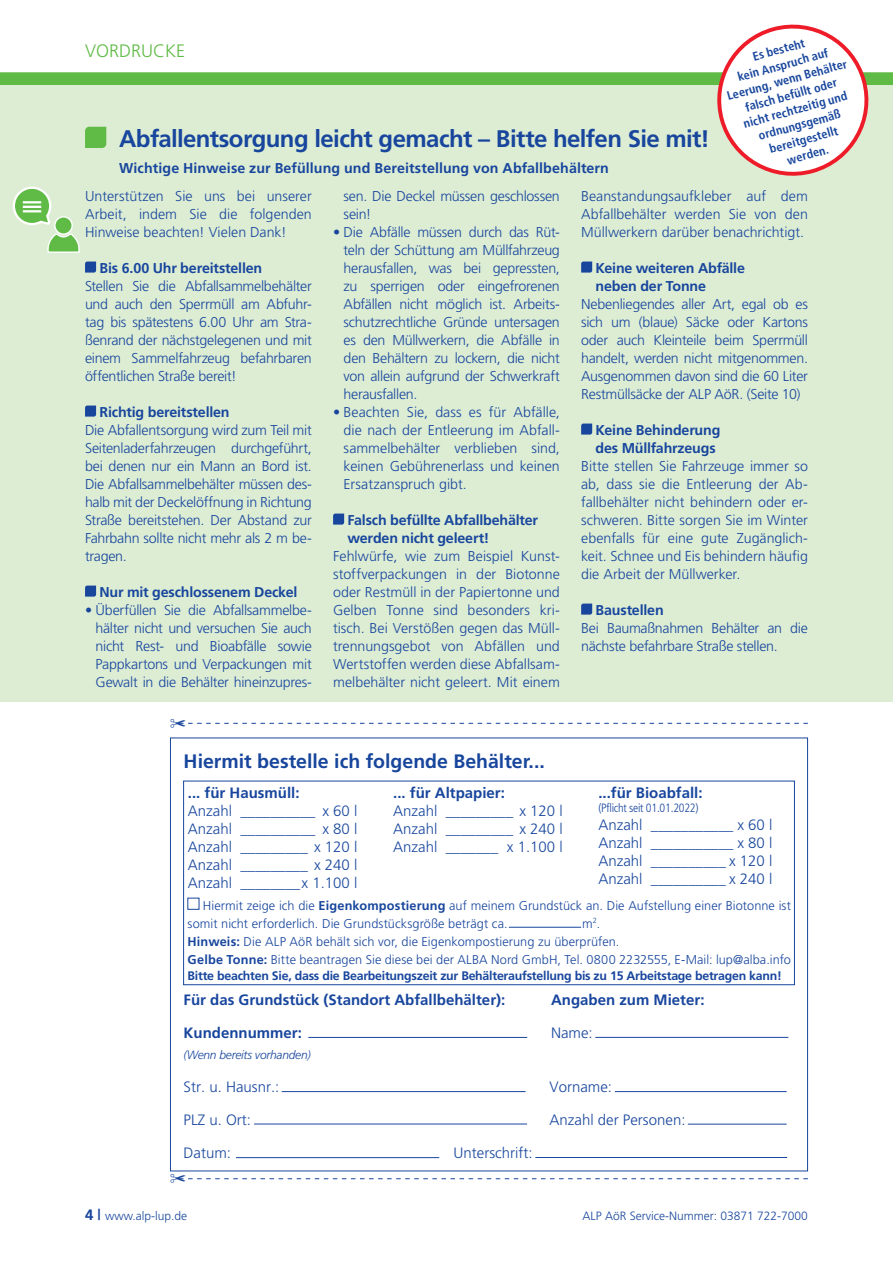
<style>
.page{position:relative;width:893px;height:1263px;background:#fff}
.page>*{position:absolute;margin:0;border:0;box-sizing:border-box;transform-origin:0 0}
.t1{font:700 24px "Frutiger";letter-spacing:-.025em;color:#18469d}
.t2{font:700 19.5px "Frutiger";color:#18469d}
.t3{font:300 18px "Frutiger";color:#60bb46}
.t4{font:300 15px/18px "Frutiger";color:#18469d;text-align:justify}
.t5{font:700 15px "Frutiger";color:#18469d}
.t6{font:300 14.25px/18px "Frutiger";letter-spacing:-.015em;color:#18469d;text-align:justify}
.t7{font:700 14.25px/18px "Frutiger";letter-spacing:-.01em;color:#18469d}
.t8{font:300 12.75px/18px "Frutiger";letter-spacing:.005em;color:#18469d}
.t9{font:700 condensed 12.3px/15.6px "Frutiger";color:#18469d;text-align:center}
.t10{font:700 12.3px "Frutiger";letter-spacing:-.02em;color:#18469d}
.t11{font:300 12px "Frutiger";color:#18469d}
.t12{font:300 condensed 12px "Frutiger";letter-spacing:-.02em;color:#18469d}
.t13{font:italic 300 12px "Frutiger";letter-spacing:-.02em;color:#18469d}
.s1{font-weight:700}
.s2{font-weight:700;font-size:15px}
</style>
<div class="page">
<div style="left:0;top:72px;width:893px;height:13px;background:#60bb46"></div>
<hr style="left:282px;top:1091px;width:244px;height:1px;background:#18469d">
<hr style="left:308px;top:1037px;width:219px;height:1px;background:#18469d">
<hr style="left:254px;top:1124px;width:273px;height:1px;background:#18469d">
<hr style="left:236px;top:1157px;width:203px;height:1px;background:#18469d">
<hr style="left:535px;top:1157px;width:252px;height:1px;background:#18469d">
<hr style="left:595px;top:1037px;width:193px;height:1px;background:#18469d">
<hr style="left:615px;top:1091px;width:172px;height:1px;background:#18469d">
<hr style="left:688px;top:1124px;width:99px;height:1px;background:#18469d">
<div style="left:183px;top:781px;width:612px;height:204px;border:1px solid #18469d"></div>
<div style="left:0;top:85px;width:893px;height:617px;background:#ddedd4"></div>
<svg style="left:85px;top:261px;width:11px;height:12px"></svg>
<svg style="left:85px;top:405px;width:11px;height:12px"></svg>
<svg style="left:85px;top:585px;width:11px;height:12px"></svg>
<svg style="left:333px;top:513px;width:11px;height:12px"></svg>
<svg style="left:581px;top:261px;width:11px;height:12px"></svg>
<svg style="left:581px;top:423px;width:11px;height:12px"></svg>
<svg style="left:581px;top:603px;width:11px;height:12px"></svg>
<svg style="left:85px;top:127px;width:21px;height:21px"></svg>
<hr style="left:509px;top:927px;width:72px;height:1px;background:#18469d">
<svg style="left:13px;top:187px;width:39px;height:38px"></svg>
<div style="left:55px;top:217px;width:17px;height:17px;background:#60bb46;border-radius:50%"></div>
<div style="left:54px;top:216px;width:19px;height:19px;border:1px solid #fff;border-radius:50%"></div>
<svg style="left:47px;top:233px;width:33px;height:20px"></svg>
<svg style="left:711px;top:24px;width:164px;height:152px"></svg>
<svg style="left:179px;top:722px;width:629px;height:2px"></svg>
<svg style="left:179px;top:1178px;width:629px;height:2px"></svg>
<p class="t3" style="left:85px;top:40px;width:102px">VORDRUCKE</p>
<h1 class="t1" style="left:119px;top:124px;width:592px">Abfallentsorgung leicht gemacht – Bitte helfen Sie mit!</h1>
<p class="t7" style="left:119px;top:159px;width:491px">Wichtige Hinweise zur Befüllung und Bereitstellung von Abfallbehältern</p>
<p class="t9" style="left:717px;top:59px;width:125px;rotate:-16deg">Es besteht<br>kein Anspruch auf<br>Leerung, wenn Behälter falsch befüllt oder<br>nicht rechtzeitig und ordnungsgemäß bereitgestellt<br>werden.</p>
<p class="t6" style="left:85px;top:187px;width:228px">Unterstützen Sie uns bei unserer Arbeit, indem Sie die folgenden Hinweise beachten! Vielen Dank!</p>
<p class="t7" style="left:99px;top:258px;width:164px">Bis 6.00 Uhr bereitstellen</p>
<p class="t6" style="left:85px;top:277px;width:228px">Stellen Sie die Abfallsammelbehälter und auch den Sperrmüll am Abfuhr&shy;tag bis spätestens 6.00 Uhr am Stra&shy;ßenrand der nächstgelegenen und mit einem Sammelfahrzeug befahrbaren öffentlichen Straße bereit!</p>
<p class="t7" style="left:99px;top:402px;width:132px">Richtig bereitstellen</p>
<p class="t6" style="left:85px;top:421px;width:228px">Die Abfallentsorgung wird zum Teil mit Seitenladerfahrzeugen durchgeführt, bei denen nur ein Mann an Bord ist.<br>Die Abfallsammelbehälter müssen des&shy;halb mit der Deckelöffnung in Richtung Straße bereitstehen. Der Abstand zur Fahrbahn sollte nicht mehr als 2 m be&shy;tragen.</p>
<p class="t7" style="left:99px;top:582px;width:199px">Nur mit geschlossenem Deckel</p>
<p class="t6" style="left:96px;top:601px;width:218px;text-indent:-11px">• Überfüllen Sie die Abfallsammelbe&shy;hälter nicht und versuchen Sie auch nicht Rest- und Bioabfälle sowie Pappkartons und Verpackungen mit Gewalt in die Behälter hineinzupres-</p>
<p class="t6" style="left:344px;top:187px;width:218px">sen. Die Deckel müssen geschlossen sein!</p>
<p class="t6" style="left:344px;top:223px;width:218px;text-indent:-11px">• Die Abfälle müssen durch das Rüt&shy;teln der Schüttung am Müllfahrzeug herausfallen, was bei gepressten, zu sperrigen oder eingefrorenen Abfällen nicht möglich ist. Arbeits&shy;schutzrechtliche Gründe untersagen es den Müllwerkern, die Abfälle in den Behältern zu lockern, die nicht von allein aufgrund der Schwerkraft herausfallen.</p>
<p class="t6" style="left:344px;top:403px;width:218px;text-indent:-11px">• Beachten Sie, dass es für Abfälle, die nach der Entleerung im Abfall&shy;sammelbehälter verblieben sind, keinen Gebührenerlass und keinen Ersatzanspruch gibt.</p>
<p class="t7" style="left:348px;top:510px;width:192px">Falsch befüllte Abfallbehälter werden nicht geleert!</p>
<p class="t6" style="left:333px;top:547px;width:228px">Fehlwürfe, wie zum Beispiel Kunst&shy;stoffverpackungen in der Biotonne oder Restmüll in der Papiertonne und Gelben Tonne sind besonders kri&shy;tisch. Bei Verstößen gegen das Müll&shy;trennungsgebot von Abfällen und Wertstoffen werden diese Abfallsam&shy;melbehälter nicht geleert. Mit einem</p>
<p class="t6" style="left:581px;top:187px;width:228px">Beanstandungsaufkleber auf dem Abfallbehälter werden Sie von den Müllwerkern darüber benachrichtigt.</p>
<p class="t7" style="left:596px;top:258px;width:151px">Keine weiteren Abfälle neben der Tonne</p>
<p class="t6" style="left:581px;top:295px;width:228px">Nebenliegendes aller Art, egal ob es sich um (blaue) Säcke oder Kartons oder auch Kleinteile beim Sperrmüll handelt, werden nicht mitgenommen.<br>Ausgenommen davon sind die 60 Liter Restmüllsäcke der ALP AöR. (Seite 10)</p>
<p class="t7" style="left:596px;top:420px;width:126px">Keine Behinderung des Müllfahrzeugs</p>
<p class="t6" style="left:581px;top:457px;width:228px">Bitte stellen Sie Fahrzeuge immer so ab, dass sie die Entleerung der Ab&shy;fallbehälter nicht behindern oder er&shy;schweren. Bitte sorgen Sie im Winter ebenfalls für eine gute Zugänglich&shy;keit. Schnee und Eis behindern häufig die Arbeit der Müllwerker.</p>
<p class="t7" style="left:596px;top:600px;width:70px">Baustellen</p>
<p class="t6" style="left:581px;top:619px;width:228px">Bei Baumaßnahmen Behälter an die nächste befahrbare Straße stellen.</p>
<h2 class="t2" style="left:184px;top:749px;width:363px">Hiermit bestelle ich folgende Behälter...</h2>
<p class="t5" style="left:188px;top:784px;width:113px">... für Hausmüll:</p>
<p class="t4" style="left:188px;top:802px;width:171px">Anzahl __________ x 60 l Anzahl __________ x 80 l Anzahl _________ x 120 l Anzahl _________ x 240 l Anzahl ________x 1.100 l</p>
<p class="t5" style="left:393px;top:784px;width:113px">... für Altpapier:</p>
<p class="t4" style="left:393px;top:802px;width:171px">Anzahl _________ x 120 l Anzahl _________ x 240 l Anzahl _______ x 1.100 l</p>
<p class="t5" style="left:598px;top:784px;width:106px">...für Bioabfall:</p>
<p class="t12" style="left:598px;top:801px;width:102px">(Pflicht seit 01.01.2022)</p>
<p class="t4" style="left:598px;top:815px;width:176px">Anzahl ___________ x 60 l Anzahl ___________ x 80 l Anzahl __________ x 120 l Anzahl __________ x 240 l</p>
<p class="t8" style="left:188px;top:896px;width:605px;text-indent:15px">Hiermit zeige ich die <span class="s1">Eigenkompostierung</span> auf meinem Grundstück an. Die Aufstellung einer Biotonne ist somit nicht erforderlich. Die Grundstücksgröße beträgt ca.</p>
<p class="t8" style="left:188px;top:914px;width:605px;text-indent:394px">m<sup>2</sup>.<br><span class="s1">Hinweis:</span> Die ALP AöR behält sich vor, die Eigenkompostierung zu überprüfen.<br><span class="s1">Gelbe Tonne:</span> Bitte beantragen Sie diese bei der ALBA Nord GmbH, Tel. 0800 2232555, E-Mail: lup@alba.info</p>
<p class="t10" style="left:188px;top:968px;width:596px">Bitte beachten Sie, dass die Bearbeitungszeit zur Behälteraufstellung bis zu 15 Arbeitstage betragen kann!</p>
<p class="t5" style="left:184px;top:991px;width:323px">Für das Grundstück (Standort Abfallbehälter):</p>
<p class="t5" style="left:551px;top:991px;width:155px">Angaben zum Mieter:</p>
<p class="t5" style="left:184px;top:1024px;width:120px">Kundennummer:</p>
<p class="t4" style="left:551px;top:1024px;width:43px">Name:</p>
<p class="t13" style="left:184px;top:1048px;width:129px">(Wenn bereits vorhanden)</p>
<p class="t4" style="left:184px;top:1077px;width:97px">Str. u. Hausnr.:</p>
<p class="t4" style="left:550px;top:1077px;width:64px">Vorname:</p>
<p class="t4" style="left:184px;top:1110px;width:69px">PLZ u. Ort:</p>
<p class="t4" style="left:550px;top:1110px;width:137px">Anzahl der Personen:</p>
<p class="t4" style="left:184px;top:1143px;width:49px">Datum:</p>
<p class="t4" style="left:454px;top:1143px;width:81px">Unterschrift:</p>
<p class="t11" style="left:85px;top:1209px;width:104px"><span class="s2">4 |</span> www.alp-lup.de</p>
<p class="t11" style="left:582px;top:1209px;width:227px">ALP AöR Service-Nummer: 03871 722-7000</p>
</div>
